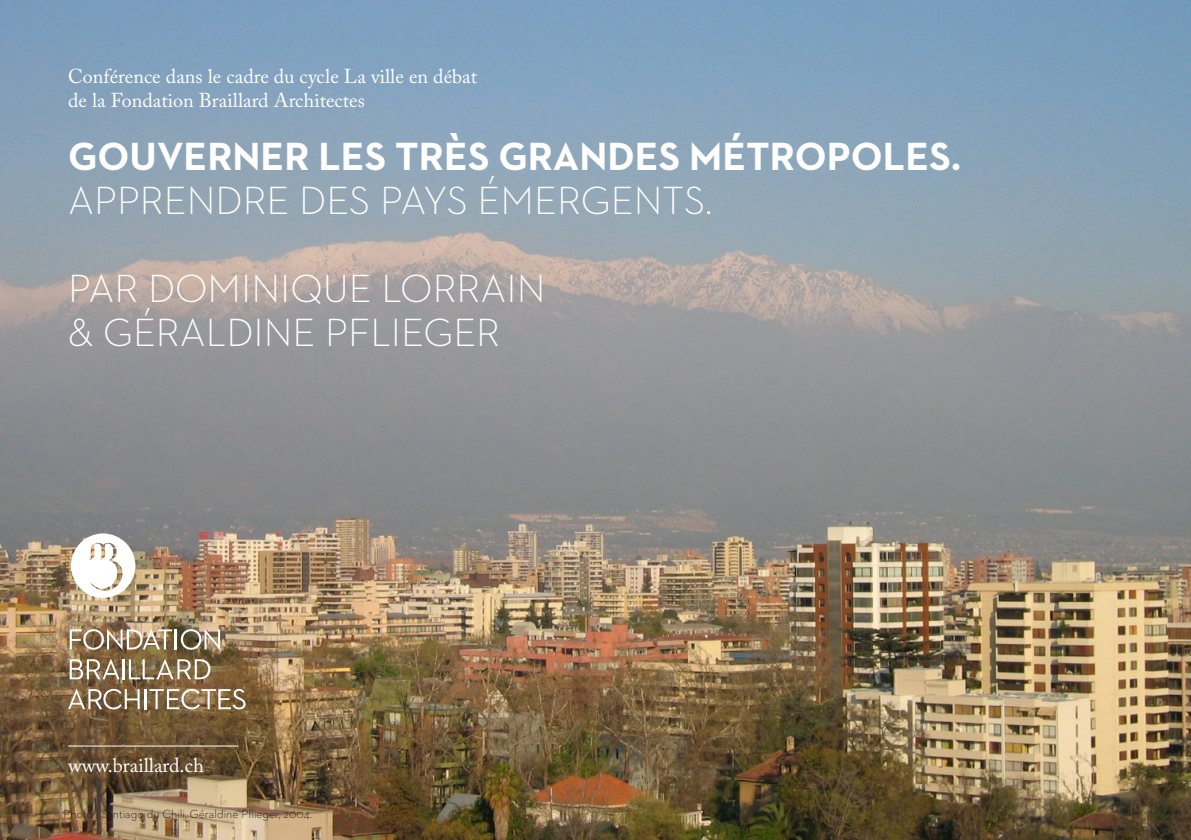
<style>
.page{position:relative;width:1191px;height:840px;background:#fff}
.page>*{position:absolute;margin:0;border:0;box-sizing:border-box;transform-origin:0 0}
._2__Titre_Light{font:300 40px "Neutraface 2 Text";color:#fff}
._1_Titre_Bold{font:700 40px "Neutraface 2 Text";color:#fff}
._1_Titre_Bold-2{font:300 40px "Neutraface 2 Text";color:#fff}
.t1{font:20px "Adobe Caslon Pro";color:#fff}
.t2{font:300 12px "Neutraface 2 Text";color:#231f20}
</style>
<div class="page">
<img style="left:0;top:0;width:1191px;height:839px">
<svg style="left:71px;top:533px;width:64px;height:64px"></svg>
<svg style="left:70px;top:628px;width:102px;height:21px"></svg>
<hr style="left:175px;top:629px;width:2px;height:20px;background:#fff">
<svg style="left:181px;top:628px;width:39px;height:21px"></svg>
<svg style="left:70px;top:658px;width:50px;height:21px"></svg>
<hr style="left:122px;top:659px;width:2px;height:20px;background:#fff">
<svg style="left:129px;top:658px;width:81px;height:21px;background:#9d8c6f"></svg>
<svg style="left:68px;top:688px;width:72px;height:21px;background:#9b876d"></svg>
<hr style="left:145px;top:688px;width:2px;height:20px;background:#fff">
<svg style="left:149px;top:688px;width:97px;height:21px;background:#a28c6e"></svg>
<hr style="left:68px;top:745px;width:170px;height:1px;background:#fff">
<p class="t1" style="left:68px;top:64px;width:410px">Conférence dans le cadre du cycle La ville en débat</p>
<p class="t1" style="left:68px;top:88px;width:298px">de la Fondation Braillard Architectes</p>
<p class="_1_Titre_Bold" style="left:68px;top:130px;width:894px">GOUVERNER LES TRÈS GRANDES MÉTROPOLES.</p>
<p class="_1_Titre_Bold-2" style="left:68px;top:175px;width:646px">APPRENDRE DES PAYS ÉMERGENTS.</p>
<p class="_2__Titre_Light" style="left:68px;top:263px;width:479px">PAR DOMINIQUE LORRAIN</p>
<p class="_2__Titre_Light" style="left:68px;top:307px;width:434px">&amp; GÉRALDINE PFLIEGER</p>
<p class="t1" style="left:68px;top:752px;width:137px">www.braillard.ch</p>
<p class="t2" style="left:63px;top:805px;width:250px">Photo : Santiago du Chili, Géraldine Pflieger, 2004.</p>
</div>
